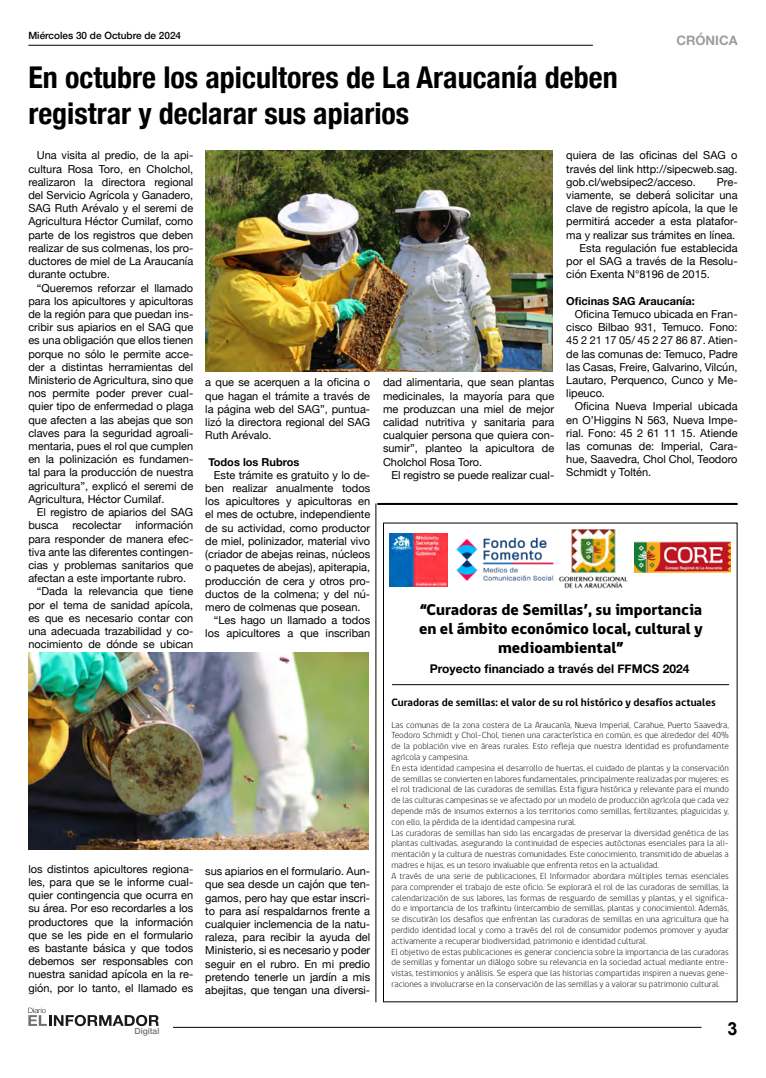
<style>
.page{position:relative;width:766px;height:1078px;background:#fff}
.page>*{position:absolute;margin:0;border:0;box-sizing:border-box;transform-origin:0 0}
.t1{font:700 condensed 30px/36px "Helvetica Neue";color:#000}
.t2{font:700 18px "Arial";color:#000}
.t3{font:800 16px/19.2px "gob CL";color:#000;text-align:center}
.t4{font:700 13px "Helvetica Neue";color:#9d9d9c}
.t5{font:700 12px "Helvetica Neue";color:#000}
.t6{font:11px/13.2px "Helvetica Neue";color:#000;text-align:justify}
.t7{font:700 11px "gob CL";color:#000}
.t8{font:700 11px "Helvetica Neue";color:#000}
.t9{font:500 10px "Helvetica Neue";color:#000}
.t10{font:300 9px/10.8px "gob CL";color:#000}
.t11{font:500 8.5px "Helvetica Neue";color:#717170}
</style>
<div class="page">
<hr style="left:28px;top:45px;width:564px;height:1px;background:#000">
<hr style="left:173px;top:1026px;width:528px;height:1px;background:#000">
<svg style="left:28px;top:1007px;width:131px;height:18px"></svg>
<img style="left:389px;top:533px;width:58px;height:53px">
<img style="left:456px;top:537px;width:98px;height:44px">
<img style="left:558px;top:529px;width:70px;height:59px">
<img style="left:634px;top:541px;width:96px;height:31px">
<hr style="left:392px;top:684px;width:337px;height:1px;background:#000">
<hr style="left:377px;top:503px;width:360px;height:2px;background:#000">
<hr style="left:375px;top:503px;width:1px;height:499px;background:#000">
<img style="left:206px;top:150px;width:346px;height:221px">
<img style="left:28px;top:652px;width:341px;height:197px">
<p class="t9" style="left:28px;top:28px;width:154px">Miércoles 30 de Octubre de 2024</p>
<h1 class="t1" style="left:28px;top:57px;width:590px">En octubre los apicultores de La Araucanía deben registrar y declarar sus apiarios</h1>
<p class="t4" style="left:676px;top:30px;width:63px">CRÓNICA</p>
<p class="t6" style="left:28px;top:149px;width:166px;text-indent:9px">Una visita al predio, de la api&shy;cultura Rosa Toro, en Cholchol, realizaron la directora regional del Servicio Agrícola y Ganadero, SAG Ruth Arévalo y el seremi de Agricultura Héctor Cumilaf, como parte de los registros que deben realizar de sus colmenas, los pro&shy;ductores de miel de La Araucanía durante octubre.</p>
<p class="t6" style="left:28px;top:281px;width:166px;text-indent:9px">“Queremos reforzar el llamado para los apicultores y apicultoras de la región para que puedan ins&shy;cribir sus apiarios en el SAG que es una obligación que ellos tienen porque no sólo le permite acce&shy;der a distintas herramientas del Ministerio de Agricultura, sino que nos permite poder prever cual&shy;quier tipo de enfermedad o plaga que afecten a las abejas que son claves para la seguridad agroali&shy;mentaria, pues el rol que cumplen en la polinización es fundamen&shy;tal para la producción de nuestra agricultura”, explicó el seremi de Agricultura, Héctor Cumilaf.</p>
<p class="t6" style="left:28px;top:506px;width:166px;text-indent:9px">El registro de apiarios del SAG busca</p>
<p class="t6" style="left:72px;top:519px;width:50px">recolectar</p>
<p class="t6" style="left:135px;top:519px;width:59px">información</p>
<p class="t6" style="left:28px;top:532px;width:166px">para responder de manera efec-</p>
<p class="t6" style="left:28px;top:545px;width:166px">tiva ante las diferentes contingen-</p>
<p class="t6" style="left:28px;top:559px;width:166px">cias y problemas sanitarios que</p>
<p class="t6" style="left:28px;top:572px;width:159px">afectan a este importante rubro.</p>
<p class="t6" style="left:37px;top:585px;width:158px">“Dada la relevancia que tiene</p>
<p class="t6" style="left:28px;top:598px;width:166px">por el tema de sanidad apícola,</p>
<p class="t6" style="left:28px;top:611px;width:166px">es que es necesario contar con</p>
<p class="t6" style="left:28px;top:625px;width:166px">una adecuada trazabilidad y co-</p>
<p class="t6" style="left:28px;top:638px;width:166px">nocimiento de dónde se ubican</p>
<p class="t6" style="left:205px;top:376px;width:166px">a que se acerquen a la oficina o que hagan el trámite a través de la página web del SAG”, puntua&shy;lizó la directora regional del SAG Ruth Arévalo.</p>
<p class="t8" style="left:208px;top:453px;width:93px">Todos los Rubros</p>
<p class="t6" style="left:214px;top:469px;width:158px">Este trámite es gratuito y lo de-</p>
<p class="t6" style="left:205px;top:482px;width:166px">ben realizar anualmente todos</p>
<p class="t6" style="left:205px;top:495px;width:166px">los apicultores y apicultoras en</p>
<p class="t6" style="left:205px;top:508px;width:166px">el mes de octubre, independiente</p>
<p class="t6" style="left:205px;top:521px;width:166px">de su actividad, como productor</p>
<p class="t6" style="left:205px;top:535px;width:166px">de miel, polinizador, material vivo</p>
<p class="t6" style="left:205px;top:548px;width:166px">(criador de abejas reinas, núcleos</p>
<p class="t6" style="left:205px;top:561px;width:166px">o paquetes de abejas), apiterapia,</p>
<p class="t6" style="left:205px;top:574px;width:166px">producción de cera y otros pro-</p>
<p class="t6" style="left:205px;top:587px;width:166px">ductos de la colmena; y del nú-</p>
<p class="t6" style="left:205px;top:601px;width:157px">mero de colmenas que posean.</p>
<p class="t6" style="left:214px;top:614px;width:158px">“Les hago un llamado a todos</p>
<p class="t6" style="left:205px;top:627px;width:166px">los apicultores a que inscriban</p>
<p class="t6" style="left:28px;top:862px;width:166px">los distintos apicultores regiona&shy;les, para que se le informe cual&shy;quier contingencia que ocurra en su área. Por eso recordarles a los productores que la información que se les pide en el formulario es bastante básica y que todos debemos ser responsables con nuestra sanidad apícola en la re&shy;gión, por lo tanto, el llamado es</p>
<p class="t6" style="left:205px;top:865px;width:166px">sus apiarios en el formulario. Aun&shy;que sea desde un cajón que ten&shy;gamos, pero hay que estar inscri&shy;to para así respaldarnos frente a cualquier inclemencia de la natu&shy;raleza, para recibir la ayuda del Ministerio, si es necesario y poder seguir en el rubro. En mi predio pretendo tenerle un jardín a mis abejitas, que tengan una diversi-</p>
<p class="t11" style="left:134px;top:1023px;width:26px">Digital</p>
<p class="t6" style="left:383px;top:376px;width:173px">dad alimentaria, que sean plantas medicinales, la mayoría para que me produzcan una miel de mejor calidad nutritiva y sanitaria para cualquier persona que quiera con&shy;sumir”, planteo la apicultora de Cholchol Rosa Toro.</p>
<p class="t6" style="left:391px;top:469px;width:164px">El registro se puede realizar cual-</p>
<p class="t6" style="left:566px;top:149px;width:173px">quiera de las oficinas del SAG o través del link http://sipecweb.sag. gob.cl/websipec2/acceso.</p>
<p class="t6" style="left:716px;top:176px;width:22px">Pre-</p>
<p class="t6" style="left:566px;top:189px;width:173px">viamente, se deberá solicitar una</p>
<p class="t6" style="left:566px;top:202px;width:173px">clave de registro apícola, la que le</p>
<p class="t6" style="left:566px;top:215px;width:173px">permitirá acceder a esta platafor-</p>
<p class="t6" style="left:566px;top:229px;width:170px">ma y realizar sus trámites en línea.</p>
<p class="t6" style="left:579px;top:242px;width:160px">Esta regulación fue establecida</p>
<p class="t6" style="left:566px;top:255px;width:173px">por el SAG a través de la Resolu-</p>
<p class="t6" style="left:566px;top:268px;width:145px">ción Exenta N°8196 de 2015.</p>
<p class="t8" style="left:566px;top:292px;width:130px">Oficinas SAG Araucanía:</p>
<p class="t6" style="left:566px;top:308px;width:173px;text-indent:9px">Oficina Temuco ubicada en Fran&shy;cisco Bilbao 931, Temuco. Fono:<br>45 2 21 17 05/ 45 2 27 86 87. Atien&shy;de las comunas de: Temuco, Padre las Casas, Freire, Galvarino, Vilcún, Lautaro, Perquenco, Cunco y Me&shy;lipeuco.</p>
<p class="t6" style="left:566px;top:400px;width:173px;text-indent:9px">Oficina Nueva Imperial ubicada en O’Higgins N 563, Nueva Impe&shy;rial. Fono: 45 2 61 11 15. Atiende las comunas de: Imperial, Cara&shy;hue, Saavedra, Chol Chol, Teodoro Schmidt y Toltén.</p>
<h3 class="t3" style="left:419px;top:600px;width:285px">“Curadoras de Semillas’, su importancia en el ámbito económico local, cultural y medioambiental”</h3>
<p class="t5" style="left:429px;top:659px;width:261px">Proyecto financiado a través del FFMCS 2024</p>
<p class="t7" style="left:391px;top:695px;width:326px">Curadoras de semillas: el valor de su rol histórico y desafíos actuales</p>
<p class="t10" style="left:391px;top:719px;width:339px">Las comunas de la zona costera de La Araucanía, Nueva Imperial, Carahue, Puerto Saavedra, Teodoro Schmidt y Chol-Chol, tienen una característica en común, es que alrededor del 40% de la población vive en áreas rurales. Esto refleja que nuestra identidad es profundamente agrícola y campesina.<br>En esta identidad campesina el desarrollo de huertas, el cuidado de plantas y la conservación de semillas se convierten en labores fundamentales, principalmente realizadas por mujeres: es el rol tradicional de las curadoras de semillas. Esta figura histórica y relevante para el mundo de las culturas campesinas se ve afectado por un modelo de producción agrícola que cada vez depende más de insumos externos a los territorios como semillas, fertilizantes, plaguicidas y, con ello, la pérdida de la identidad campesina rural.<br>Las curadoras de semillas han sido las encargadas de preservar la diversidad genética de las plantas cultivadas, asegurando la continuidad de especies autóctonas esenciales para la ali&shy;mentación y la cultura de nuestras comunidades. Este conocimiento, transmitido de abuelas a madres e hijas, es un tesoro invaluable que enfrenta retos en la actualidad.<br>A través de una serie de publicaciones, El Informador abordara múltiples temas esenciales para comprender el trabajo de este oficio. Se explorará el rol de las curadoras de semillas, la calendarización de sus labores, las formas de resguardo de semillas y plantas, y el significa&shy;do e importancia de los trafkintu (intercambio de semillas, plantas y conocimiento). Además, se discutirán los desafíos que enfrentan las curadoras de semillas en una agricultura que ha perdido identidad local y como a través del rol de consumidor podemos promover y ayudar activamente a recuperar biodiversidad, patrimonio e identidad cultural.<br>El objetivo de estas publicaciones es generar conciencia sobre la importancia de las curadoras de semillas y fomentar un diálogo sobre su relevancia en la sociedad actual mediante entre&shy;vistas, testimonios y análisis. Se espera que las historias compartidas inspiren a nuevas gene&shy;raciones a involucrarse en la conservación de las semillas y a valorar su patrimonio cultural.</p>
<h2 class="t2" style="left:727px;top:1016px;width:12px">3</h2>
</div>
